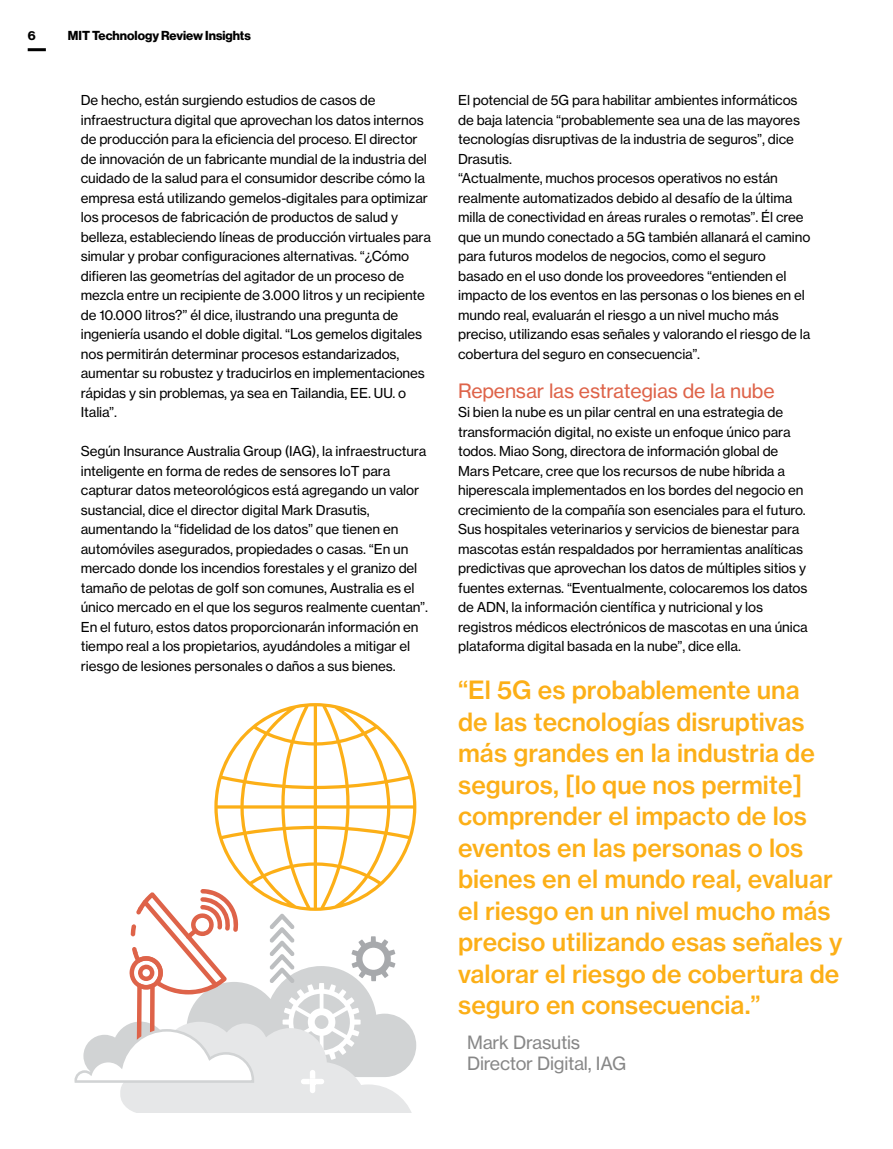
<style>
.page{position:relative;width:893px;height:1149px;background:#fff}
.page>*{position:absolute;margin:0;border:0;box-sizing:border-box;transform-origin:0 0}
.t1{font:24.75px/31.5px "N Haas Grotesk TX Std 65 Md";color:#fcaf17}
.t2{font:19.5px "N Haas Grotesk TX Std 55 Rg";letter-spacing:-.01em;color:#de6349}
.t3{font:18px/21px "N Haas Grotesk TX Std 55 Rg";letter-spacing:-.015em;color:#878787}
.t4{font:13.5px/19.5px "N Haas Grotesk TX Std 55 Rg";letter-spacing:-.01em;color:#000}
.t5{font:12.75px "N Haas Grotesk DS Std 75 Bd";color:#000}
</style>
<div class="page">
<hr style="left:28px;top:48px;width:18px;height:3px;background:#000">
<svg style="left:214px;top:703px;width:202px;height:185px"></svg>
<svg style="left:74px;top:888px;width:342px;height:224px"></svg>
<p class="t5" style="left:28px;top:28px;width:9px">6</p>
<p class="t5" style="left:68px;top:28px;width:184px">MIT Technology Review Insights</p>
<p class="t4" style="left:81px;top:90px;width:352px">De hecho, están surgiendo estudios de casos de infraestructura digital que aprovechan los datos internos de producción para la eficiencia del proceso. El director de innovación de un fabricante mundial de la industria del cuidado de la salud para el consumidor describe cómo la empresa está utilizando gemelos-digitales para optimizar los procesos de fabricación de productos de salud y belleza, estableciendo líneas de producción virtuales para simular y probar configuraciones alternativas. “¿Cómo difieren las geometrías del agitador de un proceso de mezcla entre un recipiente de 3.000 litros y un recipiente de 10.000 litros?” él dice, ilustrando una pregunta de ingeniería usando el doble digital. “Los gemelos digitales nos permitirán determinar procesos estandarizados, aumentar su robustez y traducirlos en implementaciones rápidas y sin problemas, ya sea en Tailandia, EE. UU. o Italia”.</p>
<p class="t4" style="left:81px;top:441px;width:349px">Según Insurance Australia Group (IAG), la infraestructura inteligente en forma de redes de sensores IoT para capturar datos meteorológicos está agregando un valor sustancial, dice el director digital Mark Drasutis, aumentando la “fidelidad de los datos” que tienen en automóviles asegurados, propiedades o casas. “En un mercado donde los incendios forestales y el granizo del tamaño de pelotas de golf son comunes, Australia es el único mercado en el que los seguros realmente cuentan”.<br>En el futuro, estos datos proporcionarán información en tiempo real a los propietarios, ayudándoles a mitigar el riesgo de lesiones personales o daños a sus bienes.</p>
<p class="t4" style="left:458px;top:90px;width:354px">El potencial de 5G para habilitar ambientes informáticos de baja latencia “probablemente sea una de las mayores tecnologías disruptivas de la industria de seguros”, dice Drasutis.<br>“Actualmente, muchos procesos operativos no están realmente automatizados debido al desafío de la última milla de conectividad en áreas rurales o remotas”. Él cree que un mundo conectado a 5G también allanará el camino para futuros modelos de negocios, como el seguro basado en el uso donde los proveedores “entienden el impacto de los eventos en las personas o los bienes en el mundo real, evaluarán el riesgo a un nivel mucho más preciso, utilizando esas señales y valorando el riesgo de la cobertura del seguro en consecuencia”.</p>
<h2 class="t2" style="left:458px;top:378px;width:318px">Repensar las estrategias de la nube</h2>
<p class="t4" style="left:458px;top:402px;width:351px">Si bien la nube es un pilar central en una estrategia de transformación digital, no existe un enfoque único para todos. Miao Song, directora de información global de Mars Petcare, cree que los recursos de nube híbrida a hiperescala implementados en los bordes del negocio en crecimiento de la compañía son esenciales para el futuro.<br>Sus hospitales veterinarios y servicios de bienestar para mascotas están respaldados por herramientas analíticas predictivas que aprovechan los datos de múltiples sitios y fuentes externas. “Eventualmente, colocaremos los datos de ADN, la información científica y nutricional y los registros médicos electrónicos de mascotas en una única plataforma digital basada en la nube”, dice ella.</p>
<p class="t1" style="left:458px;top:674px;width:386px">“El 5G es probablemente una<br>de las tecnologías disruptivas más grandes en la industria de seguros, [lo que nos permite] comprender el impacto de los eventos en las personas o los bienes en el mundo real, evaluar el riesgo en un nivel mucho más preciso utilizando esas señales y valorar el riesgo de cobertura de seguro en consecuencia.”</p>
<h3 class="t3" style="left:467px;top:1031px;width:160px">Mark Drasutis<br>Director Digital, IAG</h3>
</div>
